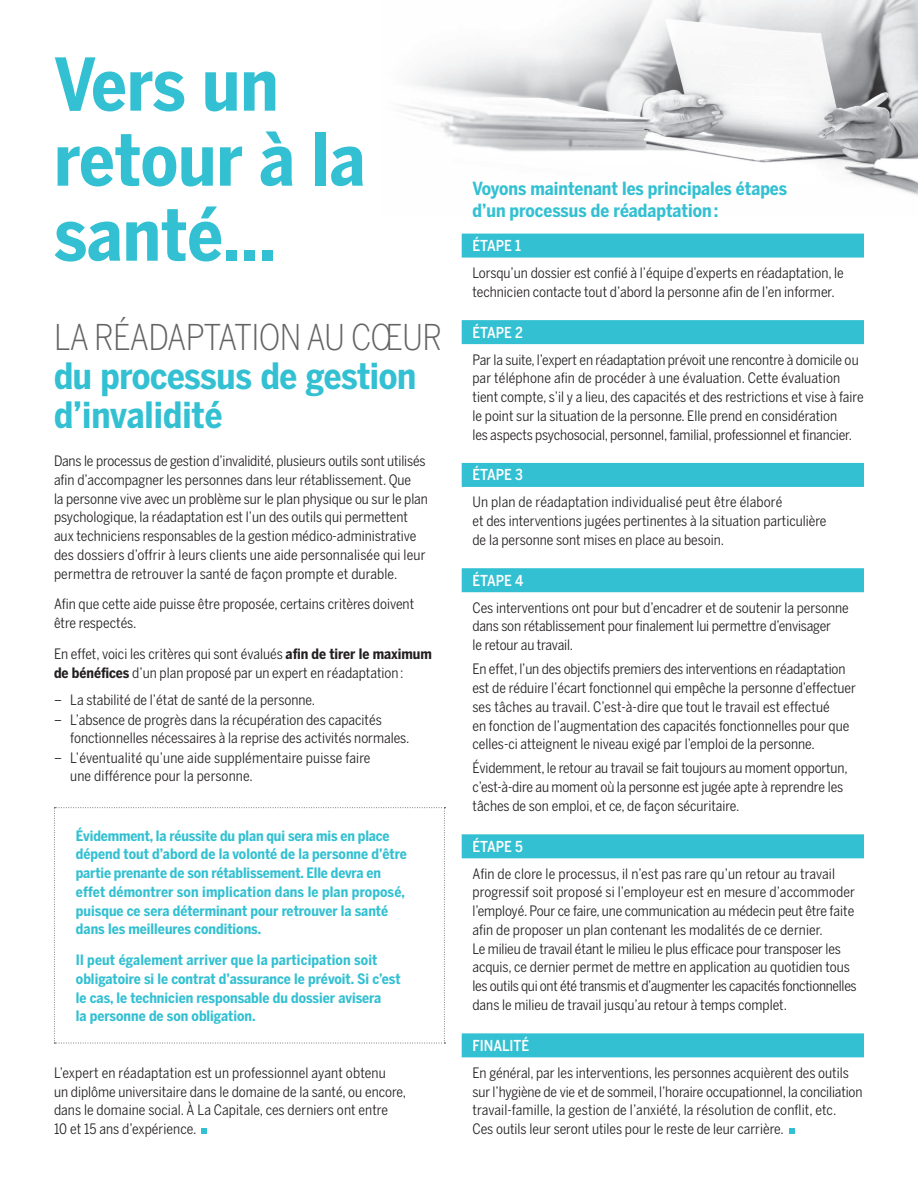
<style>
.page{position:relative;width:918px;height:1188px;background:#fff}
.page>*{position:absolute;margin:0;border:0;box-sizing:border-box;transform-origin:0 0}
.t1{font:700 72px/75px "Benton Sans Cond";color:#32c0d2}
.t2{font:700 36px/39px "Benton Sans Cond";letter-spacing:-.01em;color:#32c0d2}
.t3{font:300 35.25px "Benton Sans Cond";letter-spacing:-.02em;color:#636366}
.t4{font:700 18px/21.8px "Benton Sans Cond";color:#32c0d2}
.t5{font:500 15px "Benton Sans Cond";color:#fff}
.t6{font:14.25px/18.8px "Benton Sans Cond";color:#231f20}
.t7{font:700 14.25px/18.8px "Benton Sans Cond";color:#32c0d2}
.s1{font-weight:700}
</style>
<div class="page">
<img style="left:403px;top:0;width:515px;height:195px">
<div style="left:462px;top:234px;width:402px;height:24px;background:#32c0d2"></div>
<div style="left:462px;top:320px;width:402px;height:24px;background:#32c0d2"></div>
<div style="left:462px;top:463px;width:402px;height:24px;background:#32c0d2"></div>
<div style="left:462px;top:568px;width:402px;height:24px;background:#32c0d2"></div>
<div style="left:462px;top:834px;width:402px;height:24px;background:#32c0d2"></div>
<div style="left:462px;top:1033px;width:402px;height:24px;background:#32c0d2"></div>
<svg style="left:789px;top:1129px;width:5px;height:5px"></svg>
<svg style="left:54px;top:807px;width:391px;height:237px"></svg>
<svg style="left:202px;top:1129px;width:5px;height:5px"></svg>
<h1 class="t1" style="left:54px;top:46px;width:313px">Vers un retour à la santé...</h1>
<h3 class="t3" style="left:54px;top:317px;width:390px">LA RÉADAPTATION AU CŒUR</h3>
<h2 class="t2" style="left:54px;top:357px;width:364px">du processus de gestion d’invalidité</h2>
<p class="t6" style="left:54px;top:451px;width:375px">Dans le processus de gestion d’invalidité, plusieurs outils sont utilisés afin d’accompagner les personnes dans leur rétablissement. Que<br>la personne vive avec un problème sur le plan physique ou sur le plan psychologique, la réadaptation est l’un des outils qui permettent aux techniciens responsables de la gestion médico-administrative des dossiers d’offrir à leurs clients une aide personnalisée qui leur permettra de retrouver la santé de façon prompte et durable.</p>
<p class="t6" style="left:54px;top:595px;width:362px">Afin que cette aide puisse être proposée, certains critères doivent être respectés.</p>
<p class="t6" style="left:54px;top:644px;width:379px">En effet, voici les critères qui sont évalués <span class="s1">afin de tirer le maximum de bénéfices</span> d’un plan proposé par un expert en réadaptation :</p>
<p class="t6" style="left:54px;top:690px;width:263px">– La stabilité de l’état de santé de la personne.</p>
<p class="t6" style="left:70px;top:711px;width:341px;line-height:18px;text-indent:-16px">– L’absence de progrès dans la récupération des capacités fonctionnelles nécessaires à la reprise des activités normales.</p>
<p class="t6" style="left:70px;top:749px;width:302px;line-height:18px;text-indent:-16px">– L’éventualité qu’une aide supplémentaire puisse faire une différence pour la personne.</p>
<p class="t7" style="left:76px;top:826px;width:332px">Évidemment, la réussite du plan qui sera mis en place dépend tout d’abord de la volonté de la personne d’être partie prenante de son rétablissement. Elle devra en effet démontrer son implication dans le plan proposé, puisque ce sera déterminant pour retrouver la santé dans les meilleures conditions.</p>
<p class="t7" style="left:76px;top:951px;width:326px">Il peut également arriver que la participation soit obligatoire si le contrat d’assurance le prévoit. Si c’est le cas, le technicien responsable du dossier avisera<br>la personne de son obligation.</p>
<p class="t6" style="left:54px;top:1063px;width:354px">L’expert en réadaptation est un professionnel ayant obtenu<br>un diplôme universitaire dans le domaine de la santé, ou encore, dans le domaine social. À La Capitale, ces derniers ont entre<br>10 et 15 ans d’expérience.</p>
<p class="t4" style="left:472px;top:178px;width:316px">Voyons maintenant les principales étapes d’un processus de réadaptation:</p>
<p class="t5" style="left:472px;top:237px;width:50px">ÉTAPE 1</p>
<p class="t6" style="left:472px;top:263px;width:373px">Lorsqu’un dossier est confié à l’équipe d’experts en réadaptation, le technicien contacte tout d’abord la personne afin de l’en informer.</p>
<p class="t5" style="left:472px;top:323px;width:52px">ÉTAPE 2</p>
<p class="t6" style="left:472px;top:350px;width:393px">Par la suite, l’expert en réadaptation prévoit une rencontre à domicile ou par téléphone afin de procéder à une évaluation. Cette évaluation tient compte, s’il y a lieu, des capacités et des restrictions et vise à faire le point sur la situation de la personne. Elle prend en considération<br>les aspects psychosocial, personnel, familial, professionnel et financier.</p>
<p class="t5" style="left:472px;top:466px;width:52px">ÉTAPE 3</p>
<p class="t6" style="left:472px;top:493px;width:356px">Un plan de réadaptation individualisé peut être élaboré<br>et des interventions jugées pertinentes à la situation particulière de la personne sont mises en place au besoin.</p>
<p class="t5" style="left:472px;top:572px;width:52px">ÉTAPE 4</p>
<p class="t6" style="left:472px;top:598px;width:378px">Ces interventions ont pour but d’encadrer et de soutenir la personne dans son rétablissement pour finalement lui permettre d’envisager<br>le retour au travail.</p>
<p class="t6" style="left:472px;top:660px;width:385px">En effet, l’un des objectifs premiers des interventions en réadaptation est de réduire l’écart fonctionnel qui empêche la personne d’effectuer ses tâches au travail. C’est-à-dire que tout le travail est effectué<br>en fonction de l’augmentation des capacités fonctionnelles pour que celles-ci atteignent le niveau exigé par l’emploi de la personne.</p>
<p class="t6" style="left:472px;top:759px;width:377px">Évidemment, le retour au travail se fait toujours au moment opportun, c’est-à-dire au moment où la personne est jugée apte à reprendre les tâches de son emploi, et ce, de façon sécuritaire.</p>
<p class="t5" style="left:472px;top:838px;width:52px">ÉTAPE 5</p>
<p class="t6" style="left:472px;top:864px;width:386px">Afin de clore le processus, il n’est pas rare qu’un retour au travail progressif soit proposé si l’employeur est en mesure d’accommoder l’employé. Pour ce faire, une communication au médecin peut être faite afin de proposer un plan contenant les modalités de ce dernier.<br>Le milieu de travail étant le milieu le plus efficace pour transposer les acquis, ce dernier permet de mettre en application au quotidien tous les outils qui ont été transmis et d’augmenter les capacités fonctionnelles dans le milieu de travail jusqu’au retour à temps complet.</p>
<p class="t5" style="left:472px;top:1037px;width:58px">FINALITÉ</p>
<p class="t6" style="left:472px;top:1063px;width:391px">En général, par les interventions, les personnes acquièrent des outils sur l’hygiène de vie et de sommeil, l’horaire occupationnel, la conciliation travail-famille, la gestion de l’anxiété, la résolution de conflit, etc.<br>Ces outils leur seront utiles pour le reste de leur carrière.</p>
</div>
